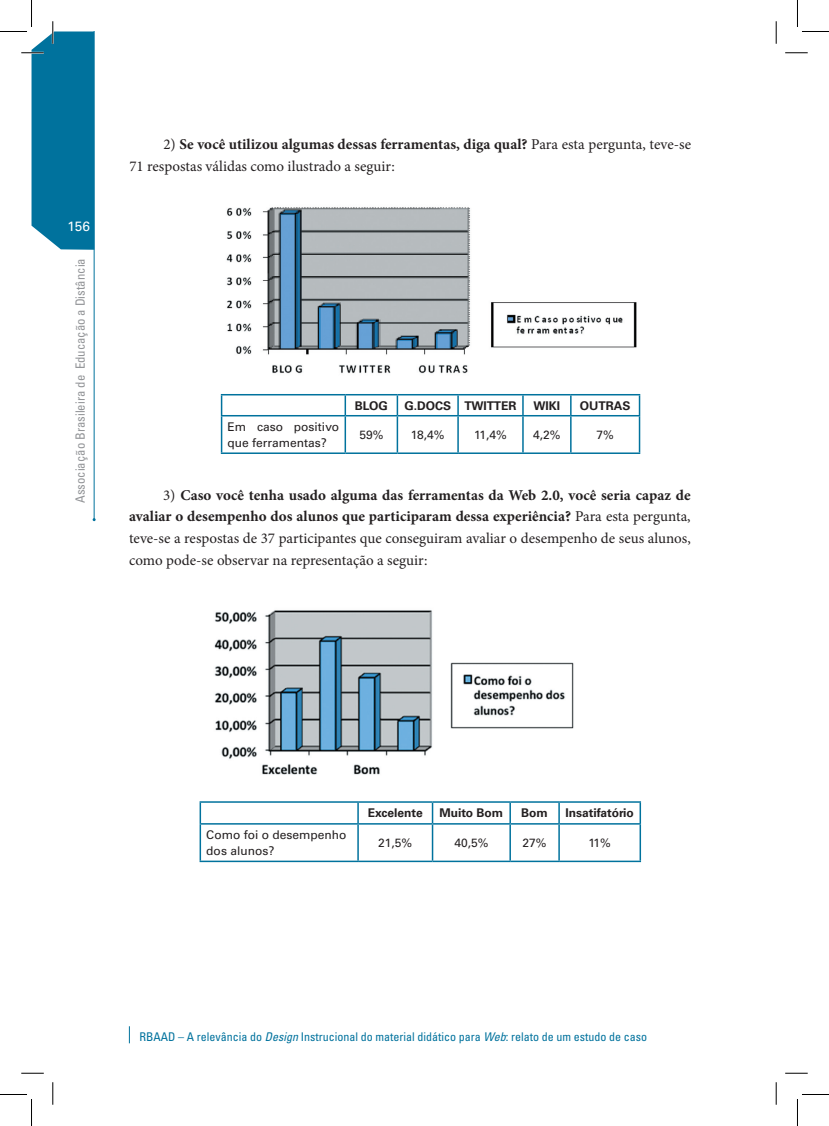
<style>
.page{position:relative;width:829px;height:1126px;background:#fff}
.page>*{position:absolute;margin:0;border:0;box-sizing:border-box;transform-origin:0 0}
.Texto_corrido{font:15px/21.8px "Minion Pro";color:#231f20}
.t1{font:13.5px "Univers";color:#fff}
.t2{font:condensed 12.75px "Univers";color:#939598}
.Tabela_texto{font:12px/16.5px "Univers";color:#231f20}
.t3{font:condensed 12px "Univers";color:#00729d}
.Tabela_texto-2{font:700 12px "Univers";color:#231f20}
.s1{font-weight:700}
.s2{font-style:italic}
</style>
<div class="page">
<hr style="left:94px;top:32px;width:1px;height:488px;background:#00729d">
<svg style="left:129px;top:1026px;width:1px;height:17px"></svg>
<hr style="left:221px;top:394px;width:124px;height:1px;background:#00729d">
<svg style="left:221px;top:395px;width:1px;height:20px"></svg>
<hr style="left:345px;top:394px;width:52px;height:1px;background:#00729d">
<hr style="left:344px;top:395px;width:2px;height:20px;background:#00729d">
<hr style="left:397px;top:394px;width:61px;height:1px;background:#00729d">
<hr style="left:396px;top:395px;width:2px;height:20px;background:#00729d">
<hr style="left:458px;top:394px;width:65px;height:1px;background:#00729d">
<svg style="left:457px;top:395px;width:1px;height:20px"></svg>
<hr style="left:523px;top:394px;width:47px;height:1px;background:#00729d">
<svg style="left:522px;top:395px;width:1px;height:20px"></svg>
<hr style="left:570px;top:394px;width:70px;height:1px;background:#00729d">
<svg style="left:570px;top:395px;width:1px;height:20px"></svg>
<hr style="left:638px;top:395px;width:2px;height:20px;background:#00729d">
<hr style="left:221px;top:415px;width:124px;height:1px;background:#00729d">
<hr style="left:221px;top:416px;width:1px;height:36px;background:#00729d">
<hr style="left:345px;top:415px;width:52px;height:1px;background:#00729d">
<hr style="left:344px;top:416px;width:2px;height:36px;background:#00729d">
<hr style="left:397px;top:415px;width:61px;height:1px;background:#00729d">
<hr style="left:396px;top:416px;width:2px;height:36px;background:#00729d">
<hr style="left:458px;top:415px;width:65px;height:1px;background:#00729d">
<hr style="left:457px;top:416px;width:1px;height:36px;background:#00729d">
<hr style="left:523px;top:415px;width:47px;height:1px;background:#00729d">
<hr style="left:522px;top:416px;width:1px;height:36px;background:#00729d">
<hr style="left:570px;top:415px;width:70px;height:1px;background:#00729d">
<hr style="left:570px;top:416px;width:1px;height:36px;background:#00729d">
<hr style="left:638px;top:416px;width:2px;height:36px;background:#00729d">
<hr style="left:221px;top:452px;width:124px;height:2px;background:#00729d">
<hr style="left:345px;top:452px;width:52px;height:2px;background:#00729d">
<hr style="left:397px;top:452px;width:61px;height:2px;background:#00729d">
<hr style="left:458px;top:452px;width:65px;height:2px;background:#00729d">
<hr style="left:523px;top:452px;width:47px;height:2px;background:#00729d">
<hr style="left:570px;top:452px;width:70px;height:2px;background:#00729d">
<img style="left:226px;top:207px;width:411px;height:167px">
<hr style="left:199px;top:801px;width:159px;height:2px;background:#00729d">
<hr style="left:199px;top:803px;width:2px;height:20px;background:#00729d">
<hr style="left:358px;top:801px;width:74px;height:2px;background:#00729d">
<hr style="left:357px;top:803px;width:2px;height:20px;background:#00729d">
<hr style="left:432px;top:801px;width:78px;height:2px;background:#00729d">
<hr style="left:431px;top:803px;width:2px;height:20px;background:#00729d">
<hr style="left:510px;top:801px;width:49px;height:2px;background:#00729d">
<hr style="left:509px;top:803px;width:2px;height:20px;background:#00729d">
<hr style="left:559px;top:801px;width:82px;height:2px;background:#00729d">
<svg style="left:558px;top:803px;width:1px;height:20px"></svg>
<hr style="left:639px;top:803px;width:2px;height:20px;background:#00729d">
<hr style="left:199px;top:823px;width:159px;height:2px;background:#00729d">
<hr style="left:199px;top:825px;width:2px;height:36px;background:#00729d">
<hr style="left:358px;top:823px;width:74px;height:2px;background:#00729d">
<hr style="left:357px;top:825px;width:2px;height:36px;background:#00729d">
<hr style="left:432px;top:823px;width:78px;height:2px;background:#00729d">
<hr style="left:431px;top:825px;width:2px;height:36px;background:#00729d">
<hr style="left:510px;top:823px;width:49px;height:2px;background:#00729d">
<hr style="left:509px;top:825px;width:2px;height:36px;background:#00729d">
<hr style="left:559px;top:823px;width:82px;height:2px;background:#00729d">
<hr style="left:558px;top:825px;width:1px;height:36px;background:#00729d">
<hr style="left:639px;top:825px;width:2px;height:36px;background:#00729d">
<hr style="left:199px;top:861px;width:159px;height:1px;background:#00729d">
<hr style="left:358px;top:861px;width:74px;height:1px;background:#00729d">
<hr style="left:432px;top:861px;width:78px;height:1px;background:#00729d">
<hr style="left:510px;top:861px;width:49px;height:1px;background:#00729d">
<hr style="left:559px;top:861px;width:82px;height:1px;background:#00729d">
<img style="left:214px;top:610px;width:360px;height:165px">
<svg style="left:785px;top:53px;width:22px;height:1px"></svg>
<svg style="left:21px;top:1073px;width:23px;height:1px"></svg>
<svg style="left:785px;top:1073px;width:22px;height:1px"></svg>
<svg style="left:53px;top:1082px;width:1px;height:23px"></svg>
<svg style="left:775px;top:21px;width:1px;height:23px"></svg>
<svg style="left:775px;top:1082px;width:1px;height:23px"></svg>
<svg style="left:0;top:0;width:94px;height:250px"></svg>
<svg style="left:0;top:1094px;width:32px;height:32px"></svg>
<svg style="left:797px;top:0;width:31px;height:32px"></svg>
<svg style="left:797px;top:1094px;width:31px;height:32px"></svg>
<p class="t1" style="left:68px;top:219px;width:24px">156</p>
<p class="t2" style="left:72px;top:503px;width:247px;rotate:-90deg">Associação Brasileira de Educação a Distância</p>
<p class="Texto_corrido" style="left:129px;top:133px;width:563px;text-indent:34px">2) <span class="s1">Se você utilizou algumas dessas ferramentas, diga qual?</span> Para esta pergunta, teve-se<br>71 respostas válidas como ilustrado a seguir:</p>
<p class="Tabela_texto-2" style="left:355px;top:398px;width:34px">BLOG</p>
<p class="Tabela_texto-2" style="left:404px;top:398px;width:48px">G.DOCS</p>
<p class="Tabela_texto-2" style="left:464px;top:398px;width:54px">TWITTER</p>
<p class="Tabela_texto-2" style="left:533px;top:398px;width:28px">WIKI</p>
<p class="Tabela_texto-2" style="left:580px;top:398px;width:52px">OUTRAS</p>
<p class="Tabela_texto" style="left:227px;top:418px;width:113px">Em caso positivo que ferramentas?</p>
<p class="Tabela_texto" style="left:359px;top:427px;width:26px">59%</p>
<p class="Tabela_texto" style="left:410px;top:427px;width:35px">18,4%</p>
<p class="Tabela_texto" style="left:474px;top:427px;width:34px">11,4%</p>
<p class="Tabela_texto" style="left:533px;top:427px;width:29px">4,2%</p>
<p class="Tabela_texto" style="left:596px;top:427px;width:19px">7%</p>
<p class="Texto_corrido" style="left:129px;top:484px;width:563px;text-align:justify;text-indent:34px">3) <span class="s1">Caso você tenha usado alguma das ferramentas da Web 2.0, você seria capaz de avaliar o desempenho dos alunos que participaram dessa experiência?</span> Para esta pergunta, teve-se a respostas de 37 participantes que conseguiram avaliar o desempenho de seus alunos, como pode-se observar na representação a seguir:</p>
<p class="Tabela_texto-2" style="left:368px;top:806px;width:56px">Excelente</p>
<p class="Tabela_texto-2" style="left:439px;top:806px;width:65px">Muito Bom</p>
<p class="Tabela_texto-2" style="left:521px;top:806px;width:28px">Bom</p>
<p class="Tabela_texto-2" style="left:565px;top:806px;width:70px">Insatifatório</p>
<p class="Tabela_texto" style="left:206px;top:826px;width:142px">Como foi o desempenho dos alunos?</p>
<p class="Tabela_texto" style="left:378px;top:835px;width:36px">21,5%</p>
<p class="Tabela_texto" style="left:454px;top:835px;width:36px">40,5%</p>
<p class="Tabela_texto" style="left:522px;top:835px;width:26px">27%</p>
<p class="Tabela_texto" style="left:588px;top:835px;width:24px">11%</p>
<p class="t3" style="left:139px;top:1029px;width:509px">RBAAD – A relevância do <span class="s2">Design</span> Instrucional do material didático para <span class="s2">Web</span>: relato de um estudo de caso</p>
</div>
